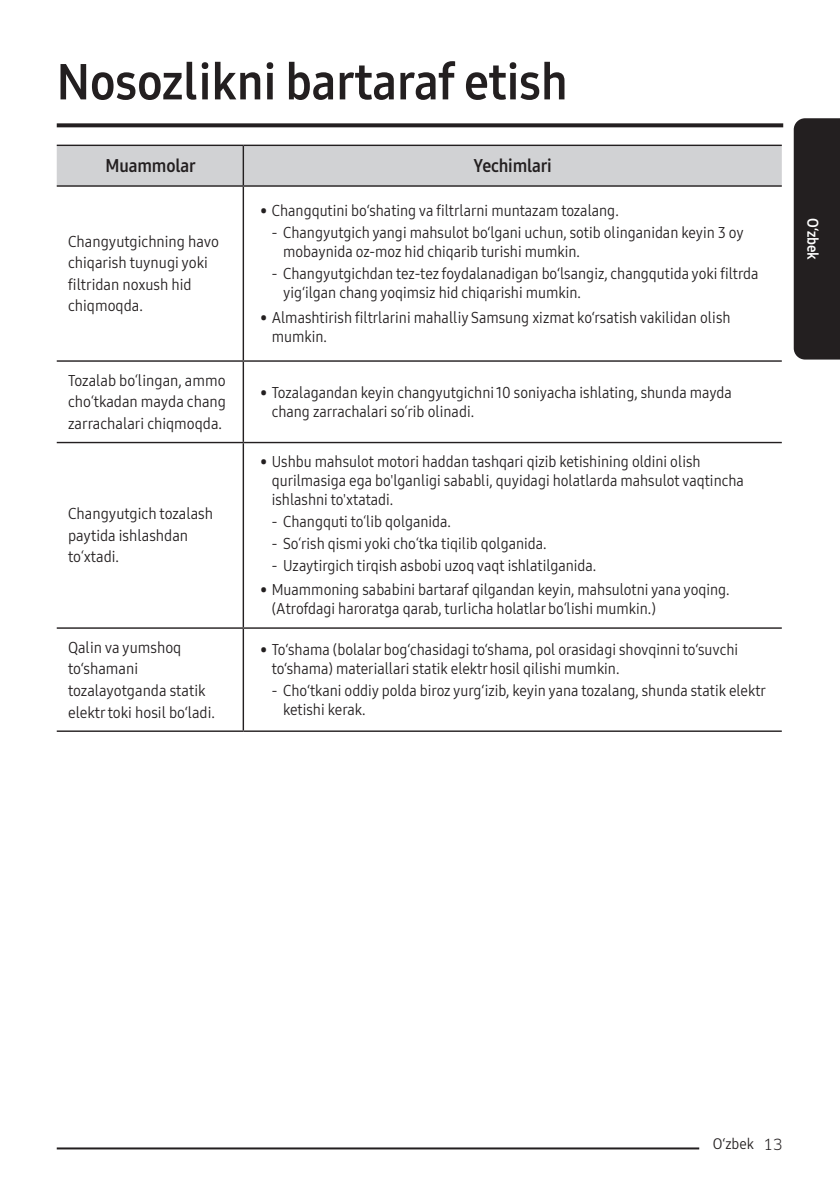
<style>
.page{position:relative;width:840px;height:1191px;background:#fff}
.page>*{position:absolute;margin:0;border:0;box-sizing:border-box;transform-origin:0 0}
.t1{font:50px "Samsung One Cyrillic 700 C";color:#231f20}
.t2{font:18px "Samsung One Cyrillic 700 C";letter-spacing:-.01em;color:#231f20}
.t3{font:15.6px/21.6px "Samsung One Cyrillic 400 C";color:#231f20}
.t4{font:15px "Samsung One Cyrillic 400 C";color:#231f20}
.t5{font:15px "Samsung One Cyrillic 700 C";color:#fff}
.s1{font-family:"Samsung Clan Pro"}
</style>
<div class="page">
<div style="left:793px;top:118px;width:46px;height:241px;background:#231f20"></div>
<svg style="left:57px;top:123px;width:725px;height:4px;background:#363233"></svg>
<hr style="left:57px;top:1147px;width:641px;height:2px;background:#231f20">
<div style="left:57px;top:146px;width:724px;height:39px;background:#d1d2d4"></div>
<hr style="left:57px;top:145px;width:186px;height:1px;background:#231f20">
<hr style="left:243px;top:145px;width:538px;height:1px;background:#231f20">
<hr style="left:242px;top:146px;width:2px;height:39px;background:#231f20">
<hr style="left:57px;top:185px;width:186px;height:2px;background:#231f20">
<hr style="left:243px;top:185px;width:538px;height:2px;background:#231f20">
<hr style="left:242px;top:187px;width:2px;height:173px;background:#231f20">
<hr style="left:57px;top:360px;width:186px;height:2px;background:#231f20">
<hr style="left:243px;top:360px;width:538px;height:2px;background:#231f20">
<hr style="left:242px;top:362px;width:2px;height:80px;background:#231f20">
<hr style="left:57px;top:442px;width:186px;height:1px;background:#231f20">
<hr style="left:243px;top:442px;width:538px;height:1px;background:#231f20">
<hr style="left:242px;top:443px;width:2px;height:184px;background:#231f20">
<hr style="left:57px;top:627px;width:186px;height:2px;background:#231f20">
<hr style="left:243px;top:627px;width:538px;height:2px;background:#231f20">
<hr style="left:242px;top:629px;width:2px;height:101px;background:#231f20">
<hr style="left:57px;top:730px;width:186px;height:2px;background:#231f20">
<hr style="left:243px;top:730px;width:538px;height:2px;background:#231f20">
<h1 class="t1" style="left:57px;top:48px;width:512px">Nosozlikni bartaraf etish</h1>
<p class="t2" style="left:105px;top:154px;width:91px">Muammolar</p>
<p class="t2" style="left:473px;top:154px;width:80px">Yechimlari</p>
<p class="t3" style="left:68px;top:230px;width:152px">Changyutgichning havo chiqarish tuynugi yoki filtridan noxush hid chiqmoqda.</p>
<p class="t3" style="left:68px;top:369px;width:159px;text-align:justify">Tozalab boʻlingan, ammo choʻtkadan mayda chang zarrachalari chiqmoqda.</p>
<p class="t3" style="left:68px;top:503px;width:146px">Changyutgich tozalash paytida ishlashdan toʻxtadi.</p>
<p class="t3" style="left:260px;top:200px;width:360px">• Changqutini bo‘shating va filtrlarni muntazam tozalang.</p>
<p class="t3" style="left:283px;top:223px;width:462px;line-height:19px;text-indent:-11px">- Changyutgich yangi mahsulot bo‘lgani uchun, sotib olinganidan keyin 3 oy mobaynida oz-moz hid chiqarib turishi mumkin.</p>
<p class="t3" style="left:283px;top:264px;width:477px;line-height:19px;text-indent:-11px">- Changyutgichdan tez-tez foydalanadigan bo‘lsangiz, changqutida yoki filtrda yig‘ilgan chang yoqimsiz hid chiqarishi mumkin.</p>
<p class="t3" style="left:271px;top:307px;width:460px;line-height:19px;text-indent:-11px">• Almashtirish filtrlarini mahalliy Samsung xizmat ko‘rsatish vakilidan olish mumkin.</p>
<p class="t3" style="left:271px;top:383px;width:461px;line-height:19px;text-indent:-11px">• Tozalagandan keyin changyutgichni 10 soniyacha ishlating, shunda mayda chang zarrachalari soʻrib olinadi.</p>
<p class="t3" style="left:271px;top:452px;width:473px;line-height:19px;text-indent:-11px">• Ushbu mahsulot motori haddan tashqari qizib ketishining oldini olish qurilmasiga ega bo'lganligi sababli, quyidagi holatlarda mahsulot vaqtincha ishlashni to'xtatadi.</p>
<p class="t3" style="left:271px;top:510px;width:181px">- Changquti toʻlib qolganida.</p>
<p class="t3" style="left:271px;top:532px;width:276px">- Soʻrish qismi yoki choʻtka tiqilib qolganida.</p>
<p class="t3" style="left:271px;top:554px;width:326px">- Uzaytirgich tirqish asbobi uzoq vaqt ishlatilganida.</p>
<p class="t3" style="left:271px;top:580px;width:459px;line-height:19px;text-indent:-11px">• Muammoning sababini bartaraf qilgandan keyin, mahsulotni yana yoqing. (Atrofdagi haroratga qarab, turlicha holatlar boʻlishi mumkin.)</p>
<p class="t3" style="left:68px;top:636px;width:148px">Qalin va yumshoq to‘shamani tozalayotganda statik elektr toki hosil bo‘ladi.</p>
<p class="t3" style="left:271px;top:640px;width:467px;line-height:19px;text-indent:-11px">• To‘shama (bolalar bog‘chasidagi to‘shama, pol orasidagi shovqinni to‘suvchi to‘shama) materiallari statik elektr hosil qilishi mumkin.</p>
<p class="t3" style="left:283px;top:681px;width:484px;line-height:19px;text-indent:-11px">- Cho‘tkani oddiy polda biroz yurg‘izib, keyin yana tozalang, shunda statik elektr ketishi kerak.</p>
<p class="t5" style="left:822px;top:218px;width:44px;rotate:90deg">O‘zbek</p>
<p class="t4" style="left:712px;top:1134px;width:71px">O‘zbek <span class="s1">13</span></p>
</div>
